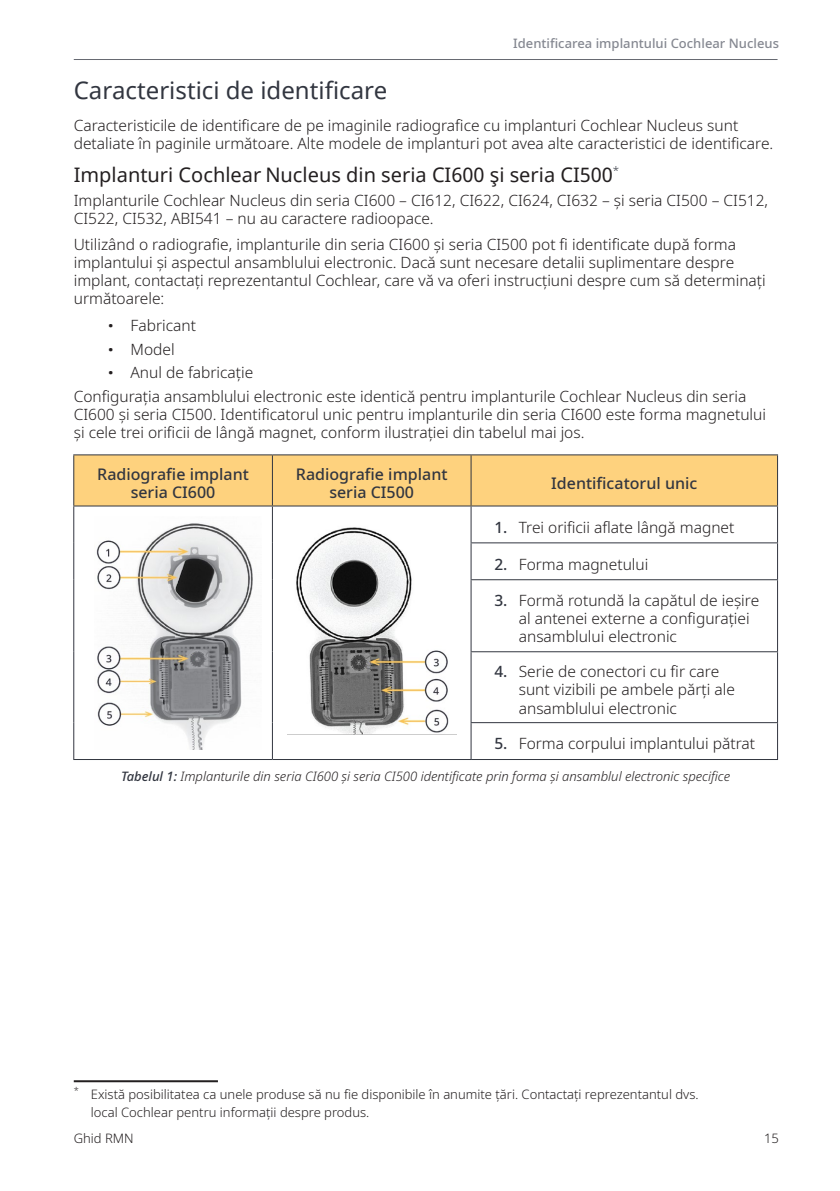
<style>
.page{position:relative;width:840px;height:1191px;background:#fff}
.page>*{position:absolute;margin:0;border:0;box-sizing:border-box;transform-origin:0 0}
.Heading_2{font:24px "Noto Sans";color:#323640}
.Heading_3{font:20px "Noto Sans";color:#231f20}
.Table_Heading_Center{font:500 16px/18px "Noto Sans";color:#323640;text-align:center}
.Body{font:300 15.6px/18px "Noto Sans";color:#231f20}
.Footnotes{font:300 13px/18px "Noto Sans";color:#231f20}
.t1{font:italic 300 13px "Noto Sans";color:#231f20}
.t2{font:500 13px "Noto Sans";color:#858891}
.s1{font-weight:600}
.s2{font-weight:500;color:#323640}
</style>
<div class="page">
<hr style="left:74px;top:59px;width:703px;height:1px;background:#323640">
<div style="left:74px;top:455px;width:702px;height:50px;background:#fed27e"></div>
<hr style="left:73px;top:454px;width:199px;height:1px;background:#323640">
<hr style="left:73px;top:455px;width:1px;height:50px;background:#323640">
<hr style="left:272px;top:454px;width:199px;height:1px;background:#323640">
<hr style="left:272px;top:455px;width:1px;height:50px;background:#323640">
<hr style="left:471px;top:454px;width:306px;height:1px;background:#323640">
<hr style="left:470px;top:455px;width:1px;height:50px;background:#323640">
<hr style="left:776px;top:455px;width:1px;height:50px;background:#323640">
<hr style="left:73px;top:505px;width:199px;height:1px;background:#323640">
<hr style="left:73px;top:506px;width:1px;height:37px;background:#323640">
<hr style="left:272px;top:505px;width:199px;height:1px;background:#323640">
<hr style="left:272px;top:506px;width:1px;height:37px;background:#323640">
<hr style="left:73px;top:543px;width:1px;height:37px;background:#323640">
<hr style="left:272px;top:543px;width:1px;height:37px;background:#323640">
<hr style="left:73px;top:580px;width:1px;height:72px;background:#323640">
<hr style="left:272px;top:580px;width:1px;height:72px;background:#323640">
<hr style="left:73px;top:652px;width:1px;height:70px;background:#323640">
<hr style="left:272px;top:652px;width:1px;height:70px;background:#323640">
<hr style="left:73px;top:722px;width:1px;height:37px;background:#323640">
<hr style="left:272px;top:722px;width:1px;height:37px;background:#323640">
<hr style="left:73px;top:759px;width:199px;height:1px;background:#323640">
<hr style="left:272px;top:759px;width:199px;height:1px;background:#323640">
<hr style="left:471px;top:505px;width:306px;height:1px;background:#323640">
<hr style="left:470px;top:506px;width:1px;height:36px;background:#323640">
<hr style="left:776px;top:506px;width:1px;height:36px;background:#323640">
<hr style="left:470px;top:542px;width:307px;height:1px;background:#323640">
<hr style="left:470px;top:543px;width:1px;height:36px;background:#323640">
<hr style="left:776px;top:543px;width:1px;height:36px;background:#323640">
<hr style="left:470px;top:579px;width:307px;height:1px;background:#323640">
<hr style="left:470px;top:580px;width:1px;height:71px;background:#323640">
<hr style="left:776px;top:580px;width:1px;height:71px;background:#323640">
<hr style="left:470px;top:651px;width:307px;height:1px;background:#323640">
<hr style="left:470px;top:652px;width:1px;height:70px;background:#323640">
<hr style="left:776px;top:652px;width:1px;height:70px;background:#323640">
<hr style="left:470px;top:722px;width:307px;height:1px;background:#323640">
<hr style="left:470px;top:723px;width:1px;height:36px;background:#323640">
<hr style="left:776px;top:723px;width:1px;height:36px;background:#323640">
<hr style="left:471px;top:759px;width:306px;height:1px;background:#323640">
<img style="left:96px;top:523px;width:157px;height:226px">
<img style="left:287px;top:527px;width:169px;height:208px">
<hr style="left:74px;top:1080px;width:144px;height:2px;background:#231f20">
<p class="t2" style="left:513px;top:34px;width:267px">Identificarea implantului Cochlear Nucleus</p>
<p class="Heading_2" style="left:74px;top:74px;width:315px">Caracteristici de identificare</p>
<p class="Body" style="left:74px;top:116px;width:700px">Caracteristicile de identificare de pe imaginile radiografice cu implanturi Cochlear Nucleus sunt detaliate în paginile următoare. Alte modele de implanturi pot avea alte caracteristici de identificare.</p>
<p class="Heading_3" style="left:74px;top:161px;width:546px">Implanturi Cochlear Nucleus din seria CI600 şi seria CI500<sup>*</sup></p>
<p class="Body" style="left:74px;top:191px;width:695px">Implanturile Cochlear Nucleus din seria CI600 – CI612, CI622, CI624, CI632 – şi seria CI500 – CI512,<br>CI522, CI532, ABI541 – nu au caractere radioopace.</p>
<p class="Body" style="left:74px;top:236px;width:693px">Utilizând o radiografie, implanturile din seria CI600 şi seria CI500 pot fi identificate după forma implantului şi aspectul ansamblului electronic. Dacă sunt necesare detalii suplimentare despre implant, contactaţi reprezentantul Cochlear, care vă va oferi instrucţiuni despre cum să determinaţi următoarele:</p>
<p class="Body" style="left:108px;top:316px;width:89px"><span class="s1">ꞏ</span> Fabricant</p>
<p class="Body" style="left:108px;top:340px;width:68px"><span class="s1">ꞏ</span> Model</p>
<p class="Body" style="left:108px;top:364px;width:146px"><span class="s1">ꞏ</span> Anul de fabricaţie</p>
<p class="Body" style="left:74px;top:387px;width:693px">Configuraţia ansamblului electronic este identică pentru implanturile Cochlear Nucleus din seria<br>CI600 şi seria CI500. Identificatorul unic pentru implanturile din seria CI600 este forma magnetului şi cele trei orificii de lângă magnet, conform ilustraţiei din tabelul mai jos.</p>
<p class="Table_Heading_Center" style="left:97px;top:465px;width:153px">Radiografie implant seria CI600</p>
<p class="Table_Heading_Center" style="left:296px;top:465px;width:153px">Radiografie implant seria CI500</p>
<p class="Table_Heading_Center" style="left:551px;top:474px;width:147px">Identificatorul unic</p>
<p class="Body" style="left:494px;top:518px;width:241px"><span class="s2">1.</span> Trei orificii aflate lângă magnet</p>
<p class="Body" style="left:494px;top:555px;width:155px"><span class="s2">2.</span> Forma magnetului</p>
<p class="Body" style="left:518px;top:592px;width:242px;text-indent:-24px"><span class="s2">3.</span> Formă rotundă la capătul de ieşire al antenei externe a configuraţiei ansamblului electronic</p>
<p class="Body" style="left:518px;top:663px;width:217px;text-indent:-24px"><span class="s2">4.</span> Serie de conectori cu fir care sunt vizibili pe ambele părţi ale ansamblului electronic</p>
<p class="Body" style="left:494px;top:735px;width:262px"><span class="s2">5.</span> Forma corpului implantului pătrat</p>
<p class="t1" style="left:121px;top:766px;width:610px"><span class="s2">Tabelul 1:</span> Implanturile din seria CI600 şi seria CI500 identificate prin forma şi ansamblul electronic specifice</p>
<p class="Footnotes" style="left:91px;top:1085px;width:609px;text-indent:-17px"><sup>*</sup> Există posibilitatea ca unele produse să nu fie disponibile în anumite ţări. Contactaţi reprezentantul dvs. local Cochlear pentru informaţii despre produs.</p>
<p class="Footnotes" style="left:74px;top:1129px;width:61px">Ghid RMN</p>
<p class="Footnotes" style="left:763px;top:1129px;width:16px">15</p>
</div>
